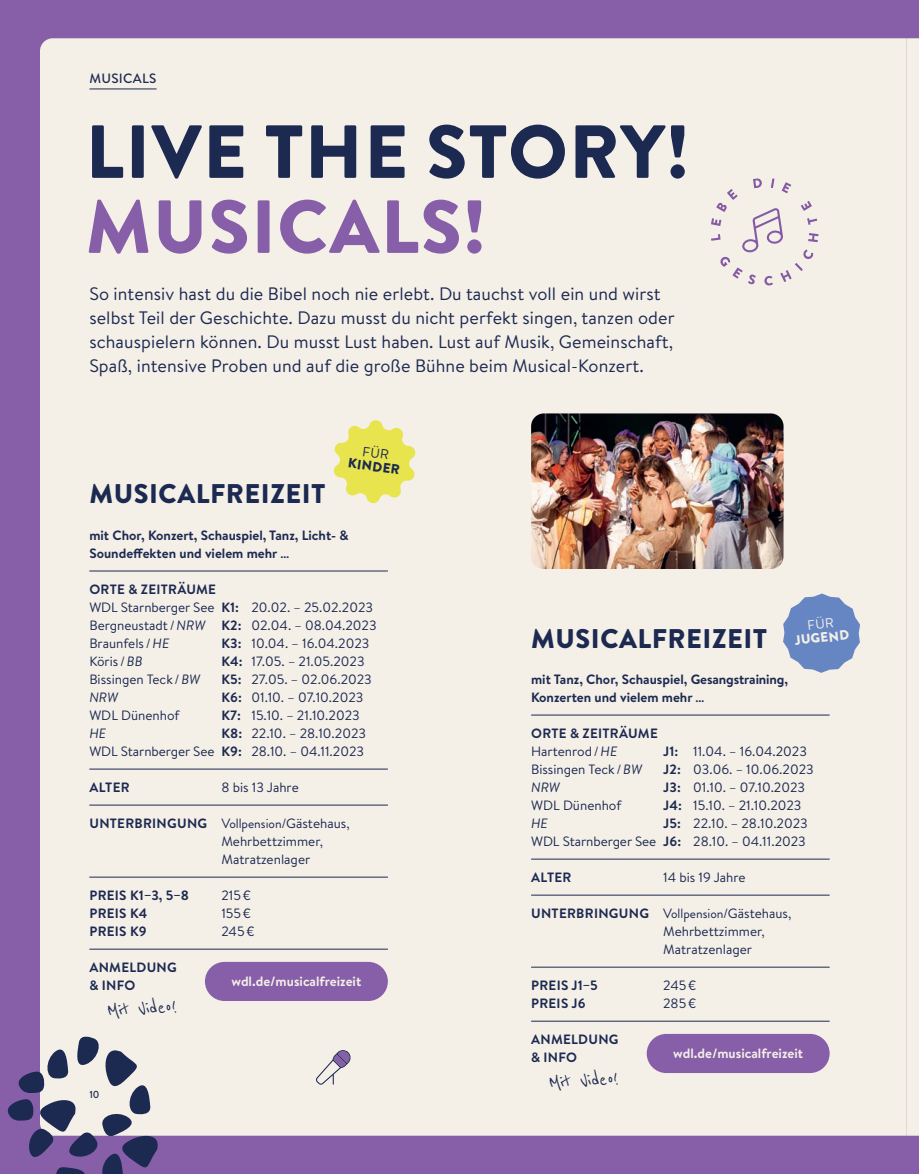
<style>
.page{position:relative;width:919px;height:1174px;background:#fff}
.page>*{position:absolute;margin:0;border:0;box-sizing:border-box;transform-origin:0 0}
.t1{font:900 75px "Brandon Grotesque";letter-spacing:.02em;color:#1c2951}
.t2{font:900 75px "Brandon Grotesque";letter-spacing:.02em;color:#875ea8}
.t3{font:900 27px "Brandon Grotesque";letter-spacing:.02em;color:#1c2951}
.t4{font:22.5px "Reenie Beanie";color:#1c2951}
.t5{font:18px/24px "Brandon Text";letter-spacing:.005em;color:#1c2951}
.t6{font:13.5px/18px "Brandon Text";color:#1c2951}
.t7{font:700 13.5px/18px "Brandon Text";color:#1c2951}
.t8{font:700 13.5px/18px "Brandon Text";letter-spacing:.02em;color:#1c2951}
.t9{font:700 13.5px "Brandon Text";color:#f4efe7}
.t10{font:italic 13.5px "Brandon Text";color:#1c2951}
.t11{font:500 13.5px "Brandon Grotesque";letter-spacing:.02em;color:#1c2951}
.t12{font:900 13.5px "Brandon Grotesque";color:#f4efe7}
.t13{font:900 13.5px "Brandon Grotesque";color:#1c2951}
.t14{font:500 10.5px "Brandon Grotesque";color:#1c2951}
.s1{font-weight:700}
.s2{font-style:italic}
.s3{font-family:"Brandon Grotesque"}
.s4{font-weight:400}
.s5{font-weight:400;font-style:italic}
</style>
<div class="page">
<div style="left:0;top:0;width:918px;height:1174px;background:#875ea8"></div>
<div style="left:40px;top:38px;width:866px;height:1097px;background:#f4efe7"></div>
<svg style="left:906px;top:38px;width:12px;height:1097px;background:#eee8e3"></svg>
<div style="left:646px;top:1034px;width:183px;height:39px;background:#875ea8;border-radius:20px"></div>
<hr style="left:531px;top:715px;width:298px;height:1px;background:#1c2951">
<hr style="left:531px;top:859px;width:298px;height:1px;background:#1c2951">
<hr style="left:531px;top:895px;width:298px;height:1px;background:#1c2951">
<hr style="left:531px;top:967px;width:298px;height:1px;background:#1c2951">
<hr style="left:531px;top:1021px;width:298px;height:1px;background:#1c2951">
<svg style="left:711px;top:178px;width:80px;height:108px;background:#e8e0e0"></svg>
<svg style="left:794px;top:263px;width:8px;height:8px"></svg>
<svg style="left:802px;top:249px;width:11px;height:11px"></svg>
<svg style="left:808px;top:233px;width:10px;height:9px"></svg>
<svg style="left:807px;top:218px;width:10px;height:7px"></svg>
<svg style="left:800px;top:201px;width:11px;height:10px"></svg>
<img style="left:531px;top:413px;width:252px;height:156px">
<hr style="left:89px;top:571px;width:299px;height:1px;background:#1c2951">
<hr style="left:89px;top:769px;width:299px;height:1px;background:#1c2951">
<hr style="left:89px;top:805px;width:299px;height:1px;background:#1c2951">
<hr style="left:89px;top:877px;width:299px;height:1px;background:#1c2951">
<hr style="left:89px;top:949px;width:299px;height:1px;background:#1c2951">
<div style="left:205px;top:962px;width:183px;height:39px;background:#875ea8;border-radius:20px"></div>
<svg style="left:315px;top:1050px;width:36px;height:34px"></svg>
<svg style="left:7px;top:1033px;width:153px;height:141px"></svg>
<hr style="left:89px;top:89px;width:67px;height:1px;background:#1c2951">
<svg style="left:783px;top:593px;width:77px;height:80px;background:#899fcc"></svg>
<svg style="left:331px;top:418px;width:86px;height:87px;background:#ece889"></svg>
<p class="t11" style="left:89px;top:69px;width:68px">MUSICALS</p>
<h1 class="t1" style="left:86px;top:99px;width:605px">LIVE THE STORY!</h1>
<h1 class="t2" style="left:86px;top:174px;width:402px">MUSICALS!</h1>
<p class="t5" style="left:89px;top:281px;width:586px">So intensiv hast du die Bibel noch nie erlebt. Du tauchst voll ein und wirst selbst Teil der Geschichte. Dazu musst du nicht perfekt singen, tanzen oder schauspielern können. Du musst Lust haben. Lust auf Musik, Gemeinschaft, Spaß, intensive Proben und auf die große Bühne beim Musical-Konzert.</p>
<p class="t13" style="left:349px;top:453px;width:54px;rotate:8deg">KINDER</p>
<h2 class="t3" style="left:89px;top:475px;width:237px">MUSICALFREIZEIT</h2>
<p class="t7" style="left:89px;top:525px;width:261px">mit Chor, Konzert, Schauspiel, Tanz, Licht- &amp;<br>Soundeffekten und vielem mehr …</p>
<p class="t6" style="left:89px;top:579px;width:289px"><span class="s1">ORTE &amp; ZEITRÄUME<br></span>WDL Starnberger See <span class="s1">K1:</span> 20.02. – 25.02.2023<br>Bergneustadt/<span class="s2">NRW</span> <span class="s1">K2:</span> 02.04. – 08.04.2023<br>Braunfels /<span class="s2">HE</span></p>
<p class="t6" style="left:221px;top:633px;width:149px"><span class="s1">K3:</span> 10.04. – 16.04.2023</p>
<p class="t6" style="left:89px;top:651px;width:55px">Köris /<span class="s2">BB</span></p>
<p class="t6" style="left:221px;top:651px;width:145px"><span class="s1">K4:</span> 17.05. – 21.05.2023</p>
<p class="t6" style="left:89px;top:669px;width:112px">Bissingen Teck /<span class="s2">BW</span></p>
<p class="t6" style="left:221px;top:669px;width:152px"><span class="s1">K5:</span> 27.05. – 02.06.2023</p>
<p class="t10" style="left:89px;top:687px;width:30px">NRW</p>
<p class="t6" style="left:221px;top:687px;width:143px"><span class="s1">K6:</span> 01.10. – 07.10.2023</p>
<p class="t6" style="left:89px;top:705px;width:92px">WDL Dünenhof</p>
<p class="t6" style="left:221px;top:705px;width:140px"><span class="s1">K7:</span> 15.10. – 21.10.2023</p>
<p class="t10" style="left:89px;top:723px;width:18px">HE</p>
<p class="t6" style="left:89px;top:723px;width:278px;text-align:right"><span class="s1">K8:</span> 22.10. – 28.10.2023<br>WDL Starnberger See <span class="s1">K9:</span> 28.10. – 04.11.2023</p>
<p class="t7" style="left:89px;top:777px;width:42px">ALTER</p>
<p class="t6" style="left:221px;top:777px;width:79px">8 bis 13 Jahre</p>
<p class="t6" style="left:221px;top:813px;width:130px;text-indent:-132px"><span class="s1">UNTERBRINGUNG</span> <span class="s3">Vollpension/</span>Gästehaus,<br>Mehrbettzimmer,<br>Matratzenlager</p>
<p class="t7" style="left:89px;top:885px;width:101px">PREIS K1–3, 5–8</p>
<p class="t6" style="left:221px;top:885px;width:31px">215€</p>
<p class="t7" style="left:89px;top:903px;width:60px">PREIS K4</p>
<p class="t6" style="left:221px;top:903px;width:31px">155€</p>
<p class="t7" style="left:89px;top:921px;width:59px">PREIS K9</p>
<p class="t6" style="left:221px;top:921px;width:35px">245€</p>
<p class="t8" style="left:89px;top:957px;width:89px">ANMELDUNG &amp; INFO</p>
<p class="t9" style="left:231px;top:972px;width:131px">wdl.de/musicalfreizeit</p>
<h3 class="t4" style="left:106px;top:998px;width:71px;rotate:-4deg">Mit Video!</h3>
<p class="t14" style="left:89px;top:1087px;width:12px">10</p>
<h2 class="t3" style="left:531px;top:619px;width:237px">MUSICALFREIZEIT</h2>
<p class="t7" style="left:531px;top:669px;width:258px">mit Tanz, Chor, Schauspiel, Gesangstraining,<br>Konzerten und vielem mehr …</p>
<p class="t8" style="left:531px;top:723px;width:128px">ORTE &amp; ZEITRÄUME<br><span class="s4">Hartenrod/</span><span class="s5">HE</span></p>
<p class="t12" style="left:793px;top:631px;width:56px;rotate:-6deg">JUGEND</p>
<p class="t6" style="left:663px;top:741px;width:145px"><span class="s1">J1:</span> 11.04. – 16.04.2023</p>
<p class="t6" style="left:531px;top:759px;width:112px">Bissingen Teck /<span class="s2">BW</span></p>
<p class="t6" style="left:663px;top:759px;width:152px"><span class="s1">J2:</span> 03.06. – 10.06.2023</p>
<p class="t10" style="left:531px;top:777px;width:30px">NRW</p>
<p class="t6" style="left:663px;top:777px;width:143px"><span class="s1">J3:</span> 01.10. – 07.10.2023</p>
<p class="t6" style="left:531px;top:795px;width:92px">WDL Dünenhof</p>
<p class="t6" style="left:663px;top:795px;width:140px"><span class="s1">J4:</span> 15.10. – 21.10.2023</p>
<p class="t10" style="left:531px;top:813px;width:18px">HE</p>
<p class="t6" style="left:531px;top:813px;width:278px;text-align:right"><span class="s1">J5:</span> 22.10. – 28.10.2023<br>WDL Starnberger See <span class="s1">J6:</span> 28.10. – 04.11.2023</p>
<p class="t7" style="left:531px;top:867px;width:42px">ALTER</p>
<p class="t6" style="left:663px;top:867px;width:84px">14 bis 19 Jahre</p>
<p class="t6" style="left:663px;top:903px;width:130px;text-indent:-132px"><span class="s1">UNTERBRINGUNG</span> <span class="s3">Vollpension/</span>Gästehaus,<br>Mehrbettzimmer,<br>Matratzenlager</p>
<p class="t7" style="left:531px;top:975px;width:68px">PREIS J1–5</p>
<p class="t6" style="left:663px;top:975px;width:35px">245€</p>
<p class="t7" style="left:531px;top:993px;width:56px">PREIS J6</p>
<p class="t6" style="left:663px;top:993px;width:34px">285€</p>
<p class="t8" style="left:531px;top:1029px;width:89px">ANMELDUNG &amp; INFO</p>
<h3 class="t4" style="left:548px;top:1070px;width:71px;rotate:-4deg">Mit Video!</h3>
<p class="t9" style="left:673px;top:1044px;width:131px">wdl.de/musicalfreizeit</p>
</div>
